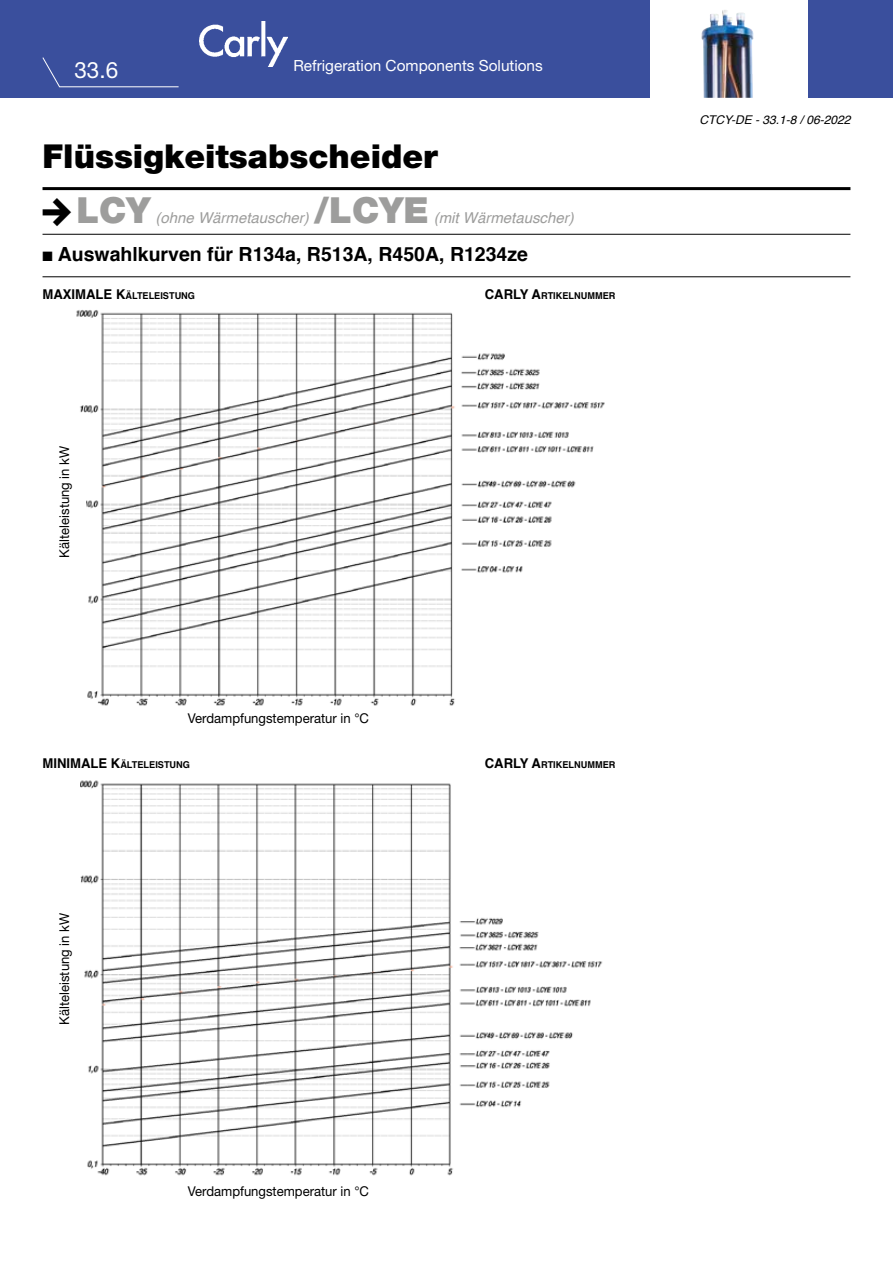
<style>
.page{position:relative;width:893px;height:1263px;background:#fff}
.page>*{position:absolute;margin:0;border:0;box-sizing:border-box;transform-origin:0 0}
.t1{font:900 36px "Helvetica Neue LT Pro";color:#9d9d9c}
.t2{font:900 33px "Helvetica Neue LT Pro";color:#000}
.t3{font:22.5px "Helvetica Neue LT Pro";color:#fff}
.t4{font:700 19.5px "Helvetica";color:#000}
.t5{font:15.3px "Helvetica Neue LT Pro";color:#fff}
.t6{font:italic 15px "Helvetica";color:#9d9d9c}
.t7{font:13.5px "Helvetica Neue LT Pro";color:#000}
.t8{font:700 13.5px "Helvetica";color:#000}
.t9{font:italic 12px "Helvetica";color:#000}
.t10{font:700 9.45px "Helvetica";color:#000}
.s1{font-size:13.5px}
</style>
<div class="page">
<div style="left:0;top:0;width:893px;height:98px;background:#3a4f9d"></div>
<hr style="left:43px;top:187px;width:807px;height:3px;background:#000">
<hr style="left:43px;top:234px;width:807px;height:1px;background:#000">
<hr style="left:43px;top:276px;width:807px;height:1px;background:#000">
<div style="left:651px;top:0;width:157px;height:101px;background:#fff"></div>
<img style="left:200px;top:21px;width:87px;height:45px">
<svg style="left:42px;top:57px;width:137px;height:31px"></svg>
<img style="left:701px;top:10px;width:53px;height:88px">
<img style="left:76px;top:310px;width:529px;height:396px">
<img style="left:81px;top:780px;width:522px;height:396px">
<div style="left:51px;top:443px;width:34px;height:184px;background:#fff"></div>
<h3 class="t3" style="left:74px;top:56px;width:45px">33.6</h3>
<p class="t5" style="left:293px;top:56px;width:251px">Refrigeration Components Solutions</p>
<h2 class="t2" style="left:43px;top:137px;width:397px">Flüssigkeitsabscheider</h2>
<h1 class="t1" style="left:77px;top:188px;width:76px">LCY</h1>
<h1 class="t1" style="left:314px;top:188px;width:116px">/LCYE</h1>
<p class="t6" style="left:156px;top:206px;width:155px">(ohne Wärmetauscher)</p>
<p class="t6" style="left:434px;top:206px;width:142px">(mit Wärmetauscher)</p>
<h3 class="t4" style="left:43px;top:238px;width:487px">■ Auswahlkurven für R134a, R513A, R450A, R1234ze</h3>
<p class="t10" style="left:43px;top:288px;width:154px"><span class="s1">MAXIMALE K</span>ÄLTELEISTUNG</p>
<p class="t10" style="left:485px;top:288px;width:132px"><span class="s1">CARLY A</span>RTIKELNUMMER</p>
<p class="t7" style="left:56px;top:558px;width:113px;rotate:-90deg">Kälteleistung in kW</p>
<p class="t7" style="left:188px;top:709px;width:183px">Verdampfungstemperatur in °C</p>
<p class="t8" style="left:43px;top:753px;width:9px">MINIM</p>
<p class="t10" style="left:81px;top:757px;width:110px"><span class="s1">ALE K</span>ÄLTELEISTUNG</p>
<p class="t10" style="left:485px;top:757px;width:132px"><span class="s1">CARLY A</span>RTIKELNUMMER</p>
<p class="t7" style="left:56px;top:1025px;width:113px;rotate:-90deg">Kälteleistung in kW</p>
<p class="t7" style="left:188px;top:1182px;width:183px">Verdampfungstemperatur in °C</p>
<p class="t9" style="left:699px;top:110px;width:152px">CTCY-DE - 33.1-8 / 06-2022</p>
</div>
